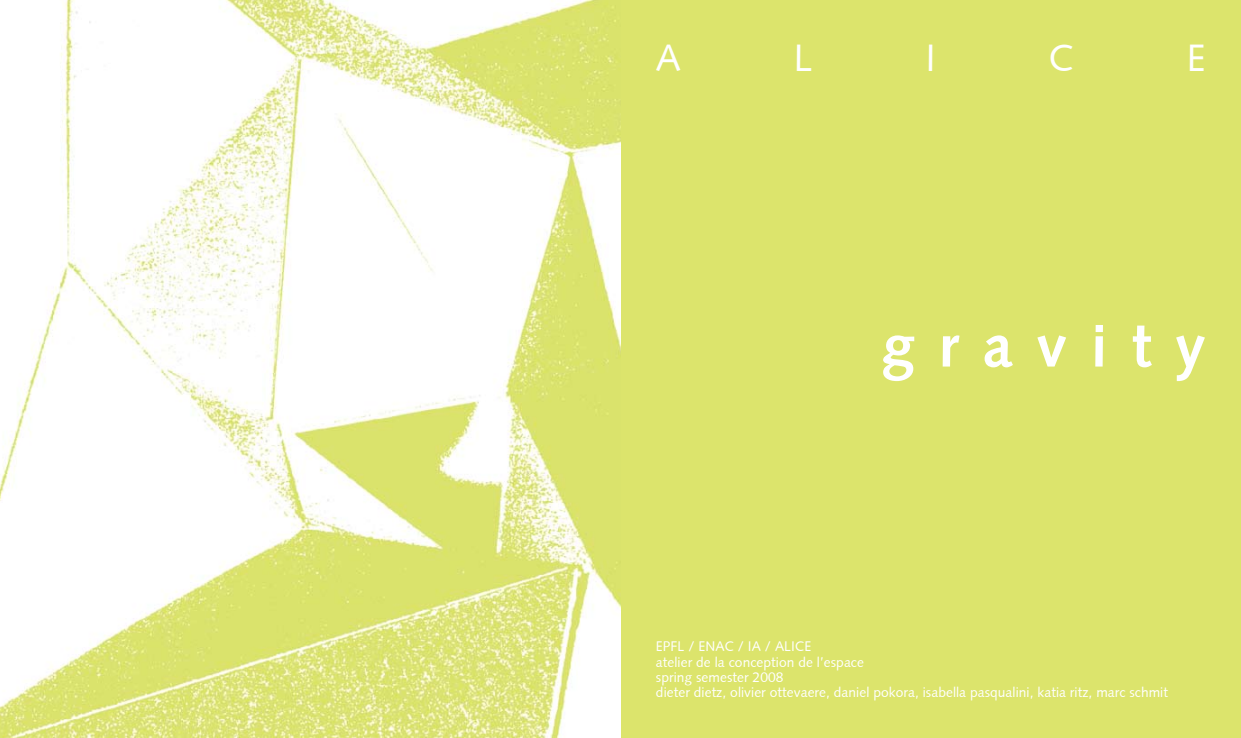
<style>
.page{position:relative;width:1241px;height:738px;background:#fff}
.page>*{position:absolute;margin:0;border:0;box-sizing:border-box;transform-origin:0 0}
.t1{font:700 60px "Syntax";letter-spacing:.4em;color:#fff}
.t2{font:37.5px "Syntax";color:#fff}
.t3{font:13.75px/15px "Syntax";letter-spacing:.005em;color:#fff}
</style>
<div class="page">
<div style="left:610px;top:0;width:630px;height:737px;background:#dce46c"></div>
<img style="left:0;top:0;width:620px;height:737px">
<h2 class="t2" style="left:656px;top:35px;width:27px">A</h2>
<h2 class="t2" style="left:793px;top:35px;width:20px">L</h2>
<h2 class="t2" style="left:925px;top:35px;width:12px">I</h2>
<h2 class="t2" style="left:1048px;top:35px;width:27px">C</h2>
<h2 class="t2" style="left:1186px;top:35px;width:20px">E</h2>
<h1 class="t1" style="left:881px;top:311px;width:326px">gravity</h1>
<p class="t3" style="left:656px;top:638px;width:513px">EPFL / ENAC / IA / ALICE<br>atelier de la conception de l’espace<br>spring semester 2008<br>dieter dietz, olivier ottevaere, daniel pokora, isabella pasqualini, katia ritz, marc schmit</p>
</div>
